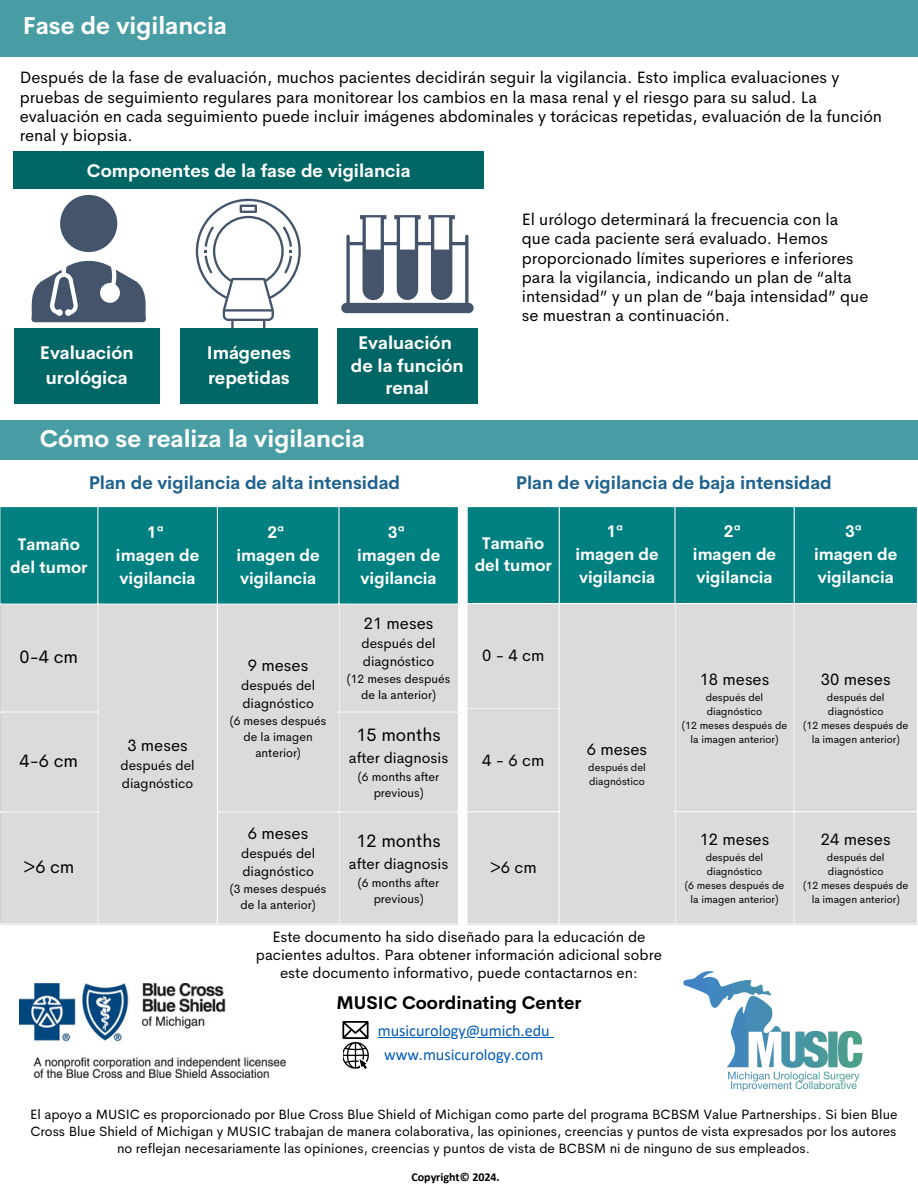
<style>
.page{position:relative;width:918px;height:1188px;background:#fff}
.page>*{position:absolute;margin:0;border:0;box-sizing:border-box;transform-origin:0 0}
.t1{font:700 24px "Cerebri Sans";color:#fff}
.t2{font:700 18px/24.8px "Cerebri Sans";color:#fff;text-align:center}
.t3{font:700 18px "Cerebri Sans";color:#1f628e}
.t4{font:18px "Cerebri Sans";color:#000}
.t5{font:700 18px "Cerebri Sans";color:#000}
.t6{font:16.5px/19.2px "Cerebri Sans";color:#000}
.t7{font:700 16.5px/23px "Cerebri Sans";color:#fff}
.t8{font:16.2px "Calibri";letter-spacing:-.005em;color:#005bb7}
.t9{font:15px/18px "Cerebri Sans";color:#000;text-align:center}
.t10{font:13.5px/18px "Cerebri Sans";color:#000}
.t11{font:12px/16px "Cerebri Sans";color:#000;text-align:center}
.t12{font:700 12px "Calibri";color:#000}
.t13{font:10.5px/14px "Cerebri Sans";color:#000}
</style>
<div class="page">
<div style="left:0;top:0;width:918px;height:56px;background:#489da4"></div>
<div style="left:0;top:420px;width:918px;height:40px;background:#489da4"></div>
<div style="left:1px;top:507px;width:457px;height:97px;background:#008080"></div>
<div style="left:1px;top:605px;width:457px;height:319px;background:#dbdbdb"></div>
<hr style="left:97px;top:507px;width:1px;height:417px;background:#fff">
<hr style="left:217px;top:507px;width:1px;height:417px;background:#fff">
<hr style="left:338px;top:507px;width:2px;height:417px;background:#fff">
<hr style="left:0;top:712px;width:98px;height:1px;background:#fff">
<hr style="left:338px;top:712px;width:121px;height:1px;background:#fff">
<hr style="left:0;top:812px;width:98px;height:1px;background:#fff">
<hr style="left:217px;top:812px;width:242px;height:1px;background:#fff">
<div style="left:468px;top:507px;width:449px;height:96px;background:#008080"></div>
<div style="left:468px;top:604px;width:449px;height:320px;background:#dbdbdb"></div>
<hr style="left:559px;top:507px;width:1px;height:417px;background:#fff">
<hr style="left:674px;top:507px;width:2px;height:417px;background:#fff">
<hr style="left:794px;top:507px;width:1px;height:417px;background:#fff">
<hr style="left:467px;top:708px;width:93px;height:2px;background:#fff">
<hr style="left:467px;top:811px;width:93px;height:1px;background:#fff">
<hr style="left:674px;top:811px;width:244px;height:1px;background:#fff">
<img style="left:20px;top:984px;width:265px;height:93px">
<img style="left:683px;top:971px;width:180px;height:120px">
<div style="left:14px;top:152px;width:470px;height:37px;background:#066"></div>
<div style="left:14px;top:328px;width:146px;height:76px;background:#066"></div>
<div style="left:180px;top:328px;width:137px;height:76px;background:#066"></div>
<div style="left:337px;top:328px;width:140px;height:76px;background:#066"></div>
<svg style="left:31px;top:260px;width:115px;height:62px"></svg>
<svg style="left:60px;top:195px;width:57px;height:57px"></svg>
<svg style="left:196px;top:199px;width:104px;height:130px"></svg>
<svg style="left:341px;top:215px;width:133px;height:98px"></svg>
<img style="left:342px;top:1021px;width:27px;height:18px">
<hr style="left:378px;top:1037px;width:102px;height:1px;background:#005bb7">
<hr style="left:480px;top:1037px;width:70px;height:1px;background:#005bb7">
<img style="left:343px;top:1042px;width:26px;height:26px">
<p class="t1" style="left:23px;top:10px;width:206px">Fase de vigilancia</p>
<p class="t6" style="left:20px;top:68px;width:864px">Después de la fase de evaluación, muchos pacientes decidirán seguir la vigilancia. Esto implica evaluaciones y pruebas de seguimiento regulares para monitorear los cambios en la masa renal y el riesgo para su salud. La evaluación en cada seguimiento puede incluir imágenes abdominales y torácicas repetidas, evaluación de la función renal y biopsia.</p>
<p class="t2" style="left:87px;top:159px;width:325px">Componentes de la fase de vigilancia</p>
<p class="t2" style="left:40px;top:341px;width:95px">Evaluación urológica</p>
<p class="t2" style="left:207px;top:341px;width:86px;text-align:left">Imágenes repetidas</p>
<h4 class="t2" style="left:351px;top:332px;width:114px;line-height:22.5px">Evaluación de la función renal</h4>
<p class="t6" style="left:522px;top:210px;width:348px">El urólogo determinará la frecuencia con la que cada paciente será evaluado. Hemos proporcionado límites superiores e inferiores para la vigilancia, indicando un plan de “alta intensidad” y un plan de “baja intensidad” que</p>
<p class="t6" style="left:522px;top:305px;width:210px">se muestran a continuación.</p>
<p class="t1" style="left:40px;top:423px;width:327px">Cómo se realiza la vigilancia</p>
<p class="t3" style="left:89px;top:471px;width:313px">Plan de vigilancia de alta intensidad</p>
<p class="t3" style="left:516px;top:471px;width:318px">Plan de vigilancia de baja intensidad</p>
<h1 class="t7" style="left:10px;top:533px;width:79px;text-align:center">Tamaño del tumor</h1>
<p class="t7" style="left:147px;top:521px;width:19px">1ª</p>
<h2 class="t7" style="left:116px;top:544px;width:85px">imagen de vigilancia</h2>
<p class="t7" style="left:267px;top:521px;width:19px">2ª</p>
<h2 class="t7" style="left:237px;top:544px;width:85px">imagen de vigilancia</h2>
<p class="t7" style="left:388px;top:521px;width:19px">3ª</p>
<h2 class="t7" style="left:357px;top:544px;width:85px">imagen de vigilancia</h2>
<p class="t7" style="left:475px;top:531px;width:79px;text-align:center">Tamaño del tumor</p>
<p class="t7" style="left:606px;top:520px;width:19px">1ª</p>
<p class="t7" style="left:575px;top:543px;width:85px">imagen de vigilancia</p>
<p class="t7" style="left:724px;top:520px;width:19px">2ª</p>
<p class="t7" style="left:693px;top:543px;width:85px">imagen de vigilancia</p>
<p class="t7" style="left:845px;top:520px;width:19px">3ª</p>
<p class="t7" style="left:814px;top:543px;width:85px">imagen de vigilancia</p>
<p class="t4" style="left:20px;top:645px;width:60px">0-4 cm</p>
<p class="t4" style="left:20px;top:749px;width:60px">4-6 cm</p>
<h2 class="t6" style="left:127px;top:736px;width:62px">3 meses</h2>
<h3 class="t10" style="left:121px;top:757px;width:76px">después del diagnóstico</h3>
<p class="t6" style="left:248px;top:656px;width:62px">9 meses</p>
<h1 class="t10" style="left:241px;top:676px;width:76px">después del diagnóstico</h1>
<h2 class="t11" style="left:230px;top:713px;width:98px">(6 meses después de la imagen anterior)</h2>
<h2 class="t6" style="left:364px;top:614px;width:71px">21 meses</h2>
<p class="t10" style="left:362px;top:634px;width:76px">después del diagnóstico</p>
<p class="t11" style="left:347px;top:671px;width:105px">(12 meses después de la anterior)</p>
<p class="t4" style="left:356px;top:723px;width:86px">15 months</p>
<p class="t9" style="left:349px;top:749px;width:101px">after diagnosis</p>
<p class="t11" style="left:358px;top:769px;width:83px">(6 months after previous)</p>
<p class="t6" style="left:482px;top:646px;width:64px">0-4cm</p>
<p class="t6" style="left:482px;top:751px;width:64px">4-6cm</p>
<p class="t6" style="left:587px;top:739px;width:62px">6 meses</p>
<p class="t13" style="left:588px;top:761px;width:59px">después del diagnóstico</p>
<p class="t6" style="left:700px;top:669px;width:71px">18 meses</p>
<p class="t13" style="left:706px;top:691px;width:59px">después del diagnóstico</p>
<p class="t13" style="left:682px;top:719px;width:107px;text-align:center">(12 meses después de la imagen anterior)</p>
<p class="t6" style="left:821px;top:669px;width:71px">30 meses</p>
<p class="t13" style="left:827px;top:691px;width:59px">después del diagnóstico</p>
<p class="t13" style="left:803px;top:719px;width:107px;text-align:center">(12 meses después de la imagen anterior)</p>
<p class="t4" style="left:23px;top:855px;width:53px">&gt;6 cm</p>
<p class="t6" style="left:248px;top:824px;width:62px">6 meses</p>
<p class="t10" style="left:241px;top:844px;width:76px">después del diagnóstico</p>
<p class="t11" style="left:230px;top:881px;width:98px">(3 meses después de la anterior)</p>
<p class="t4" style="left:356px;top:829px;width:86px">12 months</p>
<p class="t9" style="left:349px;top:855px;width:101px">after diagnosis</p>
<p class="t11" style="left:358px;top:875px;width:83px">(6 months after previous)</p>
<p class="t6" style="left:490px;top:858px;width:49px">&gt;6 cm</p>
<p class="t6" style="left:700px;top:829px;width:71px">12 meses</p>
<p class="t13" style="left:706px;top:851px;width:59px">después del diagnóstico</p>
<p class="t13" style="left:685px;top:879px;width:101px;text-align:center">(6 meses después de la imagen anterior)</p>
<p class="t6" style="left:821px;top:829px;width:71px">24 meses</p>
<p class="t13" style="left:827px;top:851px;width:59px">después del diagnóstico</p>
<p class="t13" style="left:803px;top:879px;width:107px;text-align:center">(12 meses después de la imagen anterior)</p>
<p class="t9" style="left:256px;top:928px;width:407px">Este documento ha sido diseñado para la educación de pacientes adultos. Para obtener información adicional sobre este documento informativo, puede contactarnos en:</p>
<p class="t5" style="left:336px;top:991px;width:246px">MUSIC Coordinating Center</p>
<p class="t8" style="left:384px;top:1048px;width:160px">www.musicurology.com</p>
<h3 class="t8" style="left:378px;top:1024px;width:173px">musicurology@umich.edu</h3>
<p class="t10" style="left:30px;top:1106px;width:869px;line-height:16.8px;text-align:center">El apoyo a MUSIC es proporcionado por Blue Cross Blue Shield of Michigan como parte del programa BCBSM Value Partnerships. Si bien Blue<br>Cross Blue Shield of Michigan y MUSIC trabajan de manera colaborativa, las opiniones, creencias y puntos de vista expresados por los autores no reflejan necesariamente las opiniones, creencias y puntos de vista de BCBSM ni de ninguno de sus empleados.</p>
<h3 class="t12" style="left:412px;top:1172px;width:90px">Copyright© 2024.</h3>
</div>
